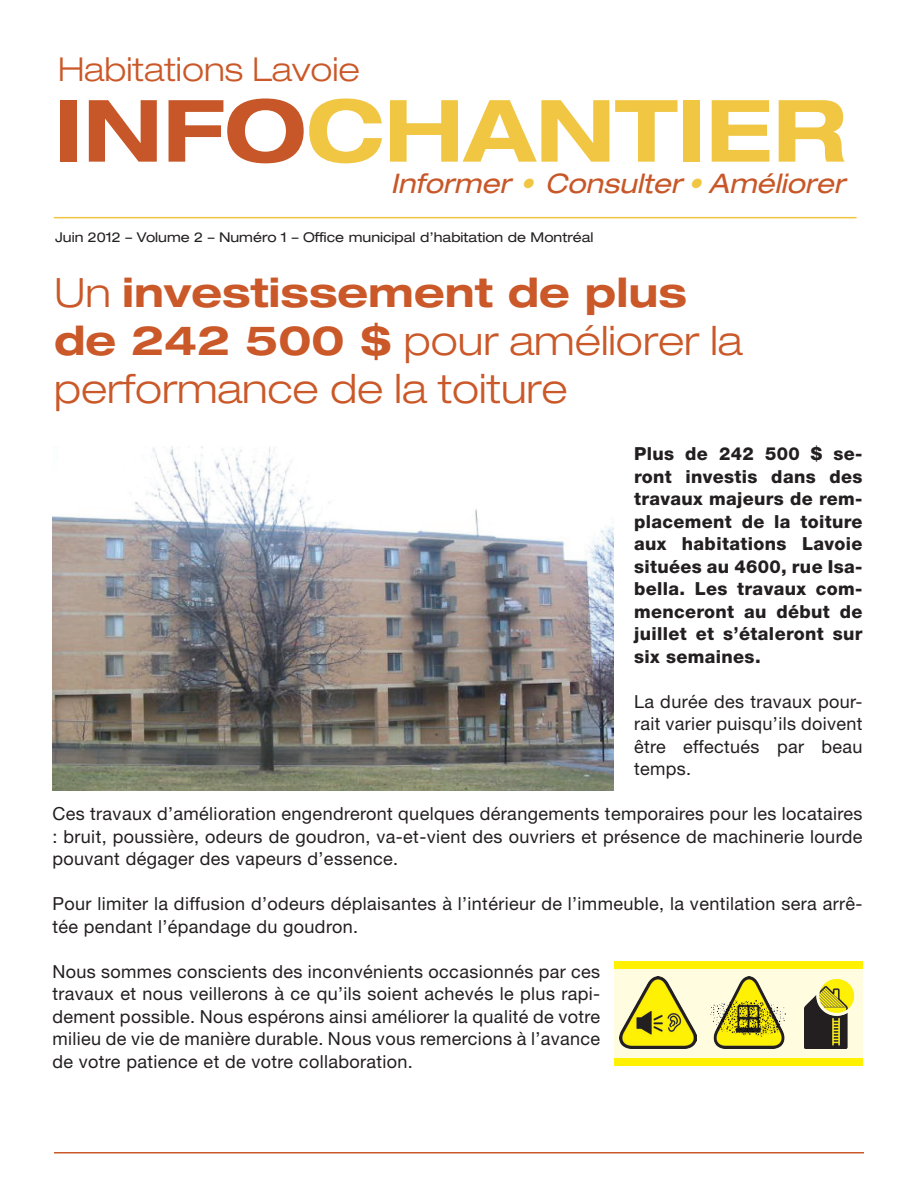
<style>
.page{position:relative;width:918px;height:1188px;background:#fff}
.page>*{position:absolute;margin:0;border:0;box-sizing:border-box;transform-origin:0 0}
.t1{font:700 expanded 86.1px "Helvetica Neue";color:#f0c642}
.t2{font:300 expanded 40.5px/48px "Helvetica Neue";color:#ca5828}
.t3{font:300 expanded 33px "Helvetica Neue";color:#ca5828}
.t4{font:italic expanded 27px "Helvetica Neue";color:#c75728}
.t5{font:18px/22.5px "Helvetica Neue";letter-spacing:.02em;color:#231f20;text-align:justify}
.t6{font:800 18px/22.5px "Helvetica Neue";letter-spacing:.02em;color:#231f20;text-align:justify}
.t7{font:expanded 13.5px "Helvetica Neue";color:#231f20}
.s1{color:#c75728}
.s2{color:#f0c642}
.s3{font-weight:700}
</style>
<div class="page">
<hr style="left:54px;top:217px;width:803px;height:1px;background:#f0c642">
<hr style="left:54px;top:1152px;width:810px;height:2px;background:#ca5828">
<img style="left:52px;top:447px;width:562px;height:343px">
<div style="left:614px;top:969px;width:248px;height:93px;background:#fffce0"></div>
<div style="left:614px;top:962px;width:248px;height:7px;background:#fff101"></div>
<div style="left:614px;top:1058px;width:248px;height:8px;background:#fff101"></div>
<img style="left:710px;top:976px;width:76px;height:73px">
<img style="left:620px;top:976px;width:76px;height:73px">
<img style="left:805px;top:979px;width:50px;height:70px">
<h3 class="t3" style="left:58px;top:50px;width:303px">Habitations Lavoie</h3>
<h1 class="t1" style="left:55px;top:77px;width:793px"><span class="s1">INFO</span>CHANTIER</h1>
<h3 class="t4" style="left:390px;top:167px;width:463px">Informer <span class="s2">•</span> Consulter<span class="s2">•</span> Améliorer</h3>
<p class="t7" style="left:55px;top:229px;width:540px">Juin 2012 – Volume 2 – Numéro 1 – Office municipal d’habitation de Montréal</p>
<h2 class="t2" style="left:54px;top:268px;width:690px">Un <span class="s3">investissement de plus de 242 500 $</span> pour améliorer la performance de la toiture</h2>
<p class="t6" style="left:634px;top:443px;width:230px">Plus de 242 500 $ se&shy;ront investis dans des travaux majeurs de rem&shy;placement de la toiture aux habitations Lavoie situées au 4600, rue Isa&shy;bella. Les travaux com&shy;menceront au début de juillet et s’étaleront sur six semaines.</p>
<p class="t5" style="left:634px;top:690px;width:230px">La durée des travaux pour&shy;rait varier puisqu’ils doivent être effectués par beau temps.</p>
<p class="t5" style="left:52px;top:803px;width:812px">Ces travaux d’amélioration engendreront quelques dérangements temporaires pour les locataires : bruit, poussière, odeurs de goudron, va-et-vient des ouvriers et présence de machinerie lourde pouvant dégager des vapeurs d’essence.</p>
<p class="t5" style="left:52px;top:893px;width:812px">Pour limiter la diffusion d’odeurs déplaisantes à l’intérieur de l’immeuble, la ventilation sera arrê&shy;tée pendant l’épandage du goudron.</p>
<p class="t5" style="left:52px;top:960px;width:549px">Nous sommes conscients des inconvénients occasionnés par ces travaux et nous veillerons à ce qu’ils soient achevés le plus rapi&shy;dement possible. Nous espérons ainsi améliorer la qualité de votre milieu de vie de manière durable. Nous vous remercions à l’avance de votre patience et de votre collaboration.</p>
</div>
